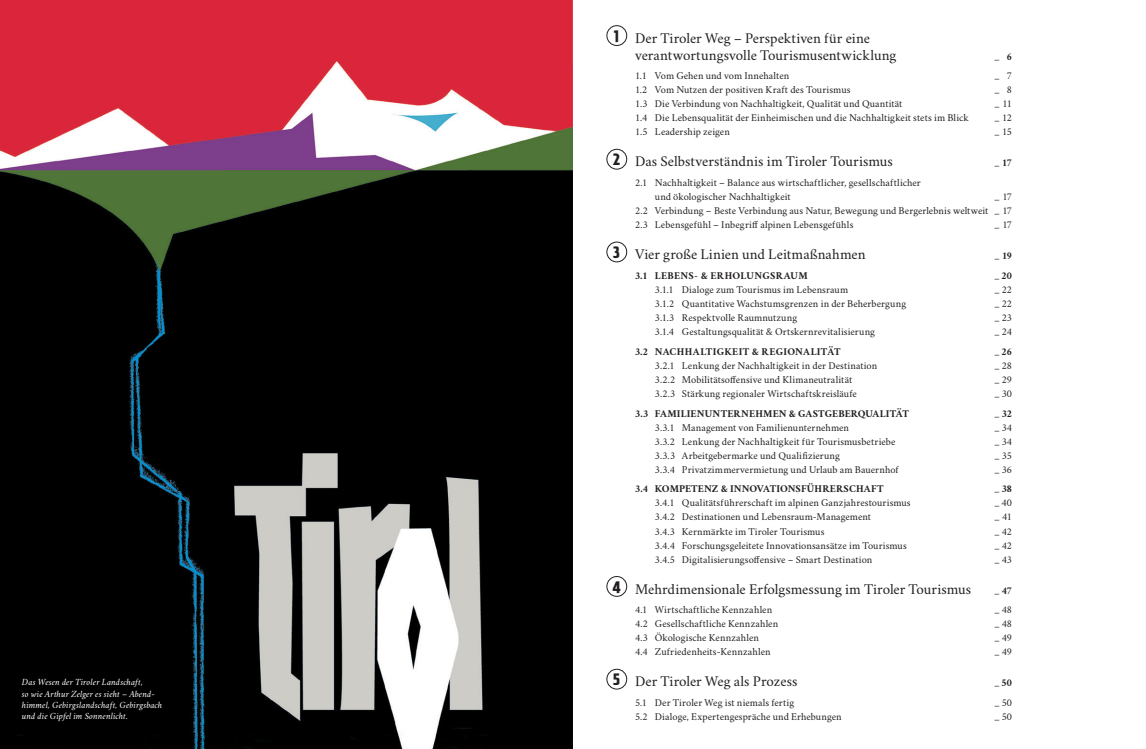
<style>
.page{position:relative;width:1146px;height:749px;background:#fff}
.page>*{position:absolute;margin:0;border:0;box-sizing:border-box;transform-origin:0 0}
.t1{font:15px/16.8px "Crimson Tirol";color:#231f20}
.t2{font:10.5px/14px "Crimson Tirol";letter-spacing:.005em;color:#231f20}
.t3{font:700 10.5px "Crimson Tirol";letter-spacing:.015em;color:#231f20}
.t4{font:italic 9.5px/11.2px "Crimson Tirol";letter-spacing:.005em;color:#fff}
.s1{font-family:"TW Character Sans Pro";font-size:16.5px}
</style>
<div class="page">
<img style="left:0;top:0;width:573px;height:748px">
<div style="left:606px;top:25px;width:20px;height:21px;border:1px solid #231f20;border-radius:50%"></div>
<div style="left:606px;top:149px;width:20px;height:20px;border:1px solid #231f20;border-radius:50%"></div>
<div style="left:606px;top:242px;width:20px;height:20px;border:1px solid #231f20;border-radius:50%"></div>
<div style="left:606px;top:576px;width:20px;height:20px;border:1px solid #231f20;border-radius:50%"></div>
<div style="left:606px;top:668px;width:20px;height:21px;border:1px solid #231f20;border-radius:50%"></div>
<p class="t4" style="left:22px;top:676px;width:142px">Das Wesen der Tiroler Landschaft,<br>so wie Arthur Zelger es sieht – Abend&shy;himmel, Gebirgslandschaft, Gebirgsbach und die Gipfel im Sonnenlicht.</p>
<h1 class="t1" style="left:635px;top:28px;width:263px;text-indent:-21px"><span class="s1">1</span> Der Tiroler Weg – Perspektiven für eine verantwortungsvolle Tourismusentwicklung</h1>
<p class="t3" style="left:994px;top:48px;width:19px">_ 6</p>
<p class="t2" style="left:635px;top:68px;width:156px">1.1 Vom Gehen und vom Innehalten</p>
<p class="t2" style="left:994px;top:68px;width:19px">_ 7</p>
<p class="t2" style="left:635px;top:82px;width:217px">1.2 Vom Nutzen der positiven Kraft des Tourismus</p>
<p class="t2" style="left:994px;top:82px;width:19px">_ 8</p>
<p class="t2" style="left:635px;top:96px;width:269px">1.3 Die Verbindung von Nachhaltigkeit, Qualität und Quantität</p>
<p class="t2" style="left:994px;top:96px;width:19px">_ 11</p>
<p class="t2" style="left:635px;top:110px;width:335px">1.4 Die Lebensqualität der Einheimischen und die Nachhaltigkeit stets im Blick</p>
<p class="t2" style="left:994px;top:110px;width:19px">_ 12</p>
<p class="t2" style="left:635px;top:124px;width:96px">1.5 Leadership zeigen</p>
<p class="t2" style="left:994px;top:124px;width:19px">_ 15</p>
<h1 class="t1" style="left:612px;top:152px;width:281px"><span class="s1">2</span> Das Selbstverständnis im Tiroler Tourismus</h1>
<p class="t3" style="left:994px;top:155px;width:19px">_ 17</p>
<p class="t2" style="left:654px;top:175px;width:267px;text-indent:-20px">2.1 Nachhaltigkeit – Balance aus wirtschaftlicher, gesellschaftlicher und ökologischer Nachhaltigkeit</p>
<p class="t2" style="left:635px;top:189px;width:378px;text-align:justify;text-indent:359px">_ 17<br>2.2 Verbindung – Beste Verbindung aus Natur, Bewegung und Bergerlebnis weltweit _ 17<br>2.3 Lebensgefühl – Inbegriff alpinen Lebensgefühls</p>
<p class="t2" style="left:994px;top:217px;width:19px">_ 17</p>
<h1 class="t1" style="left:613px;top:245px;width:254px"><span class="s1">3</span> Vier große Linien und Leitmaßnahmen</h1>
<p class="t3" style="left:994px;top:248px;width:19px">_ 19</p>
<p class="t3" style="left:635px;top:267px;width:174px">3.1 LEBENS- &amp; ERHOLUNGSRAUM</p>
<p class="t3" style="left:994px;top:267px;width:19px">_20</p>
<p class="t2" style="left:654px;top:282px;width:195px">3.1.1 Dialoge zum Tourismus im Lebensraum</p>
<p class="t2" style="left:994px;top:282px;width:19px">_ 22</p>
<p class="t2" style="left:654px;top:296px;width:253px">3.1.2 Quantitative Wachstumsgrenzen in der Beherbergung</p>
<p class="t2" style="left:994px;top:296px;width:19px">_ 22</p>
<p class="t2" style="left:654px;top:310px;width:144px">3.1.3 Respektvolle Raumnutzung</p>
<p class="t2" style="left:994px;top:310px;width:19px">_ 23</p>
<p class="t2" style="left:654px;top:324px;width:221px">3.1.4 Gestaltungsqualität &amp; Ortskernrevitalisierung</p>
<p class="t2" style="left:994px;top:324px;width:19px">_24</p>
<p class="t3" style="left:635px;top:343px;width:207px">3.2 NACHHALTIGKEIT &amp; REGIONALITÄT</p>
<p class="t3" style="left:994px;top:343px;width:19px">_26</p>
<p class="t2" style="left:654px;top:357px;width:224px">3.2.1 Lenkung der Nachhaltigkeit in der Destination</p>
<p class="t2" style="left:994px;top:357px;width:19px">_28</p>
<p class="t2" style="left:654px;top:371px;width:199px">3.2.2 Mobilitätsoffensive und Klimaneutralität</p>
<p class="t2" style="left:994px;top:371px;width:19px">_ 29</p>
<p class="t2" style="left:654px;top:385px;width:203px">3.2.3 Stärkung regionaler Wirtschaftskreisläufe</p>
<p class="t2" style="left:994px;top:385px;width:19px">_30</p>
<p class="t3" style="left:635px;top:405px;width:275px">3.3 FAMILIENUNTERNEHMEN &amp; GASTGEBERQUALITÄT</p>
<p class="t3" style="left:994px;top:405px;width:19px">_ 32</p>
<p class="t2" style="left:655px;top:419px;width:196px">3.3.1 Management von Familienunternehmen</p>
<p class="t2" style="left:994px;top:419px;width:19px">_34</p>
<p class="t2" style="left:655px;top:433px;width:242px">3.3.2 Lenkung der Nachhaltigkeit für Tourismusbetriebe</p>
<p class="t2" style="left:994px;top:433px;width:19px">_34</p>
<p class="t2" style="left:655px;top:447px;width:186px">3.3.3 Arbeitgebermarke und Qualifizierung</p>
<p class="t2" style="left:994px;top:447px;width:19px">_ 35</p>
<p class="t2" style="left:655px;top:461px;width:245px">3.3.4 Privatzimmervermietung und Urlaub am Bauernhof</p>
<p class="t2" style="left:994px;top:461px;width:19px">_36</p>
<p class="t3" style="left:635px;top:481px;width:250px">3.4 KOMPETENZ &amp; INNOVATIONSFÜHRERSCHAFT</p>
<p class="t3" style="left:994px;top:481px;width:19px">_38</p>
<p class="t2" style="left:655px;top:495px;width:257px">3.4.1 Qualitätsführerschaft im alpinen Ganzjahrestourismus</p>
<p class="t2" style="left:994px;top:495px;width:19px">_40</p>
<p class="t2" style="left:655px;top:509px;width:218px">3.4.2 Destinationen und Lebensraum-Management</p>
<p class="t2" style="left:994px;top:509px;width:19px">_ 41</p>
<p class="t2" style="left:655px;top:523px;width:171px">3.4.3 Kernmärkte im Tiroler Tourismus</p>
<p class="t2" style="left:994px;top:523px;width:19px">_ 42</p>
<p class="t2" style="left:655px;top:537px;width:253px">3.4.4 Forschungsgeleitete Innovationsansätze im Tourismus</p>
<p class="t2" style="left:994px;top:537px;width:19px">_ 42</p>
<p class="t2" style="left:655px;top:551px;width:219px">3.4.5 Digitalisierungsoffensive – Smart Destination</p>
<p class="t2" style="left:994px;top:551px;width:19px">_ 43</p>
<h1 class="t1" style="left:612px;top:579px;width:360px"><span class="s1">4</span> Mehrdimensionale Erfolgsmessung im Tiroler Tourismus</h1>
<p class="t3" style="left:994px;top:582px;width:19px">_47</p>
<p class="t2" style="left:635px;top:602px;width:138px">4.1 Wirtschaftliche Kennzahlen</p>
<p class="t2" style="left:994px;top:602px;width:19px">_48</p>
<p class="t2" style="left:635px;top:616px;width:145px">4.2 Gesellschaftliche Kennzahlen</p>
<p class="t2" style="left:994px;top:616px;width:19px">_48</p>
<p class="t2" style="left:635px;top:630px;width:125px">4.3 Ökologische Kennzahlen</p>
<p class="t2" style="left:994px;top:630px;width:19px">_49</p>
<p class="t2" style="left:635px;top:644px;width:137px">4.4 Zufriedenheits-Kennzahlen</p>
<p class="t2" style="left:994px;top:644px;width:19px">_49</p>
<h1 class="t1" style="left:612px;top:671px;width:186px"><span class="s1">5</span> Der Tiroler Weg als Prozess</h1>
<p class="t3" style="left:994px;top:675px;width:19px">_50</p>
<p class="t2" style="left:635px;top:694px;width:161px">5.1 Der Tiroler Weg ist niemals fertig</p>
<p class="t2" style="left:994px;top:694px;width:19px">_50</p>
<p class="t2" style="left:635px;top:708px;width:208px">5.2 Dialoge, Expertengespräche und Erhebungen</p>
<p class="t2" style="left:994px;top:708px;width:19px">_50</p>
</div>
